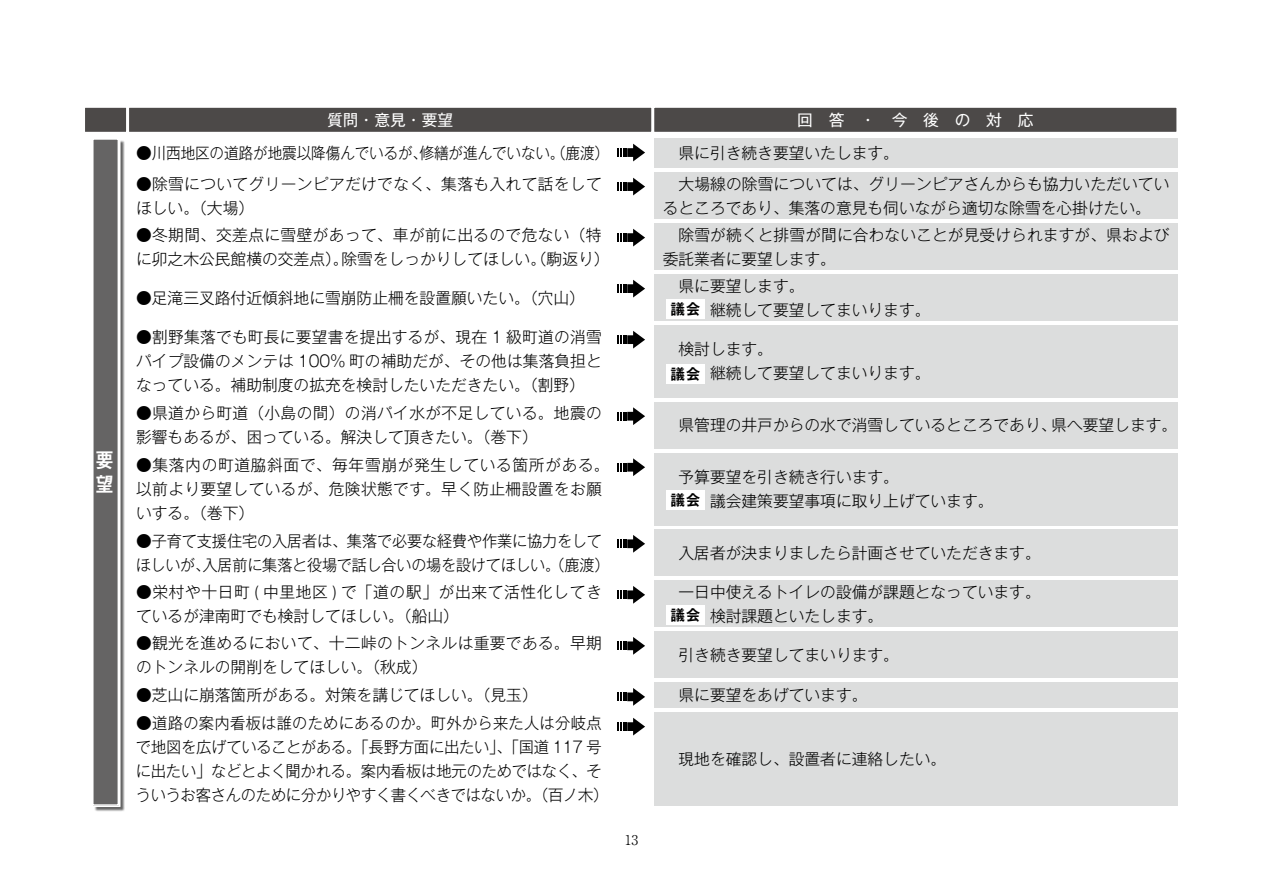
<style>
.page{position:relative;width:1263px;height:893px;background:#fff}
.page>*{position:absolute;margin:0;border:0;box-sizing:border-box;transform-origin:0 0}
.t1{font:21px/24px "Midashi Go Pro MB31";color:#fff;scale:.9 1}
.t2{font:300 15.75px/24px "Gothic MB101 Pro";color:#000}
.t3{font:300 15.75px/24px "Gothic MB101 Pro";letter-spacing:.02em;color:#000}
.t4{font:300 15.75px/24px "Gothic MB101 Pro";letter-spacing:.04em;color:#000}
.t5{font:15.75px "Gothic MB101 Pro";letter-spacing:1em;color:#fff}
.t6{font:15.75px "Midashi Go Pro MB31";color:#000}
.t7{font:300 13.5px "Ryumin Pro";color:#000}
</style>
<div class="page">
<div style="left:84px;top:106px;width:44px;height:27px;background:#4c4948;border:2px solid #fff"></div>
<div style="left:128px;top:107px;width:524px;height:26px;background:#4c4948"></div>
<div style="left:128px;top:106px;width:525px;height:27px;border:2px solid #fff"></div>
<div style="left:653px;top:107px;width:524px;height:26px;background:#4c4948"></div>
<div style="left:653px;top:106px;width:525px;height:27px;border:2px solid #fff"></div>
<div style="left:94px;top:140px;width:31px;height:672px;background:#000;opacity:.6"></div>
<div style="left:91px;top:137px;width:29px;height:670px;background:#fff"></div>
<div style="left:93px;top:139px;width:25px;height:666px;background:#656464"></div>
<div style="left:92px;top:138px;width:27px;height:668px;border:2px solid #fff"></div>
<svg style="left:618px;top:144px;width:27px;height:17px"></svg>
<svg style="left:618px;top:178px;width:27px;height:17px"></svg>
<div style="left:654px;top:138px;width:524px;height:30px;background:#dcdddd"></div>
<div style="left:654px;top:172px;width:524px;height:47px;background:#dcdddd"></div>
<svg style="left:618px;top:229px;width:27px;height:17px"></svg>
<svg style="left:618px;top:280px;width:27px;height:18px"></svg>
<div style="left:654px;top:223px;width:524px;height:47px;background:#dcdddd"></div>
<div style="left:654px;top:274px;width:524px;height:47px;background:#dcdddd"></div>
<div style="left:666px;top:299px;width:39px;height:19px;background:#fff"></div>
<svg style="left:618px;top:331px;width:27px;height:18px"></svg>
<svg style="left:618px;top:458px;width:27px;height:18px"></svg>
<svg style="left:618px;top:535px;width:27px;height:18px"></svg>
<svg style="left:618px;top:407px;width:27px;height:18px"></svg>
<div style="left:654px;top:325px;width:524px;height:73px;background:#dcdddd"></div>
<div style="left:654px;top:453px;width:524px;height:72px;background:#dcdddd"></div>
<div style="left:654px;top:529px;width:524px;height:47px;background:#dcdddd"></div>
<div style="left:654px;top:402px;width:524px;height:47px;background:#dcdddd"></div>
<div style="left:666px;top:364px;width:39px;height:19px;background:#fff"></div>
<div style="left:666px;top:490px;width:39px;height:20px;background:#fff"></div>
<svg style="left:618px;top:586px;width:27px;height:18px"></svg>
<div style="left:654px;top:580px;width:524px;height:47px;background:#dcdddd"></div>
<div style="left:666px;top:605px;width:39px;height:19px;background:#fff"></div>
<svg style="left:618px;top:637px;width:27px;height:18px"></svg>
<div style="left:654px;top:631px;width:524px;height:47px;background:#dcdddd"></div>
<svg style="left:618px;top:718px;width:27px;height:17px"></svg>
<div style="left:654px;top:712px;width:524px;height:94px;background:#dcdddd"></div>
<svg style="left:618px;top:688px;width:27px;height:18px"></svg>
<div style="left:654px;top:682px;width:524px;height:26px;background:#dcdddd"></div>
<h1 class="t1" style="left:95px;top:446px;width:22px">要望</h1>
<p class="t5" style="left:327px;top:107px;width:127px">質問・意見・要望</p>
<p class="t5" style="left:797px;top:107px;width:238px">回答・今後の対応</p>
<p class="t2" style="left:136px;top:139px;width:475px">●川西地区の道路が地震以降傷んでいるが、修繕が進んでいない。（鹿渡）</p>
<p class="t3" style="left:136px;top:169px;width:467px">●除雪についてグリーンピアだけでなく、集落も入れて話をしてほしい。（大場）</p>
<p class="t2" style="left:136px;top:220px;width:475px">●冬期間、交差点に雪壁があって、車が前に出るので危ない（特に卯之木公民館横の交差点）。除雪をしっかりしてほしい。（駒返り）</p>
<p class="t2" style="left:136px;top:283px;width:450px">●足滝三叉路付近傾斜地に雪崩防止柵を設置願いたい。（穴山）</p>
<p class="t2" style="left:136px;top:323px;width:467px;text-align:justify">●割野集落でも町長に要望書を提出するが、現在 1 級町道の消雪パイプ設備のメンテは 100% 町の補助だが、その他は集落負担となっている。補助制度の拡充を検討したいただきたい。（割野）</p>
<p class="t3" style="left:136px;top:399px;width:467px">●県道から町道（小島の間）の消パイ水が不足している。地震の影響もあるが、困っている。解決して頂きたい。（巻下）</p>
<p class="t3" style="left:136px;top:451px;width:475px">●集落内の町道脇斜面で、毎年雪崩が発生している箇所がある。以前より要望しているが、危険状態です。早く防止柵設置をお願いする。（巻下）</p>
<p class="t2" style="left:136px;top:527px;width:475px">●子育て支援住宅の入居者は、集落で必要な経費や作業に協力をしてほしいが、入居前に集落と役場で話し合いの場を設けてほしい。（鹿渡）</p>
<p class="t2" style="left:663px;top:136px;width:508px;line-height:30.5px">　県に引き続き要望いたします。<br>　大場線の除雪については、グリーンピアさんからも協力いただいてい</p>
<p class="t2" style="left:663px;top:193px;width:490px">るところであり、集落の意見も伺いながら適切な除雪を心掛けたい。</p>
<p class="t2" style="left:663px;top:220px;width:508px">　除雪が続くと排雪が間に合わないことが見受けられますが、県および委託業者に要望します。</p>
<p class="t2" style="left:663px;top:271px;width:269px">　県に要望します。<br>　　　継続して要望してまいります。</p>
<p class="t6" style="left:670px;top:296px;width:32px">議会</p>
<p class="t2" style="left:663px;top:335px;width:269px">　検討します。<br>　　　継続して要望してまいります。</p>
<p class="t6" style="left:670px;top:361px;width:32px">議会</p>
<p class="t2" style="left:663px;top:411px;width:516px">　県管理の井戸からの水で消雪しているところであり、県へ要望します。</p>
<p class="t2" style="left:663px;top:463px;width:332px">　予算要望を引き続き行います。<br>　　　議会建策要望事項に取り上げています。</p>
<p class="t2" style="left:663px;top:539px;width:379px">　入居者が決まりましたら計画させていただきます。</p>
<p class="t6" style="left:670px;top:487px;width:32px">議会</p>
<p class="t4" style="left:136px;top:578px;width:467px">●栄村や十日町 ( 中里地区 ) で「道の駅」が出来て活性化してきているが津南町でも検討してほしい。（船山）</p>
<p class="t2" style="left:663px;top:578px;width:379px">　一日中使えるトイレの設備が課題となっています。　　　検討課題といたします。</p>
<p class="t6" style="left:670px;top:602px;width:32px">議会</p>
<p class="t3" style="left:136px;top:629px;width:467px">●観光を進めるにおいて、十二峠のトンネルは重要である。早期のトンネルの開削をしてほしい。（秋成）</p>
<p class="t2" style="left:663px;top:641px;width:238px">　引き続き要望してまいります。</p>
<p class="t2" style="left:136px;top:681px;width:403px">●芝山に崩落箇所がある。対策を講じてほしい。（見玉）</p>
<p class="t2" style="left:663px;top:681px;width:206px">　県に要望をあげています。</p>
<p class="t2" style="left:136px;top:709px;width:474px">●道路の案内看板は誰のためにあるのか。町外から来た人は分岐点で地図を広げていることがある。「長野方面に出たい」、「国道 117 号に出たい」などとよく聞かれる。案内看板は地元のためではなく、そういうお客さんのために分かりやすく書くべきではないか。（百ノ木）</p>
<p class="t7" style="left:625px;top:829px;width:15px">13</p>
<p class="t2" style="left:663px;top:745px;width:285px">　現地を確認し、設置者に連絡したい。</p>
</div>
